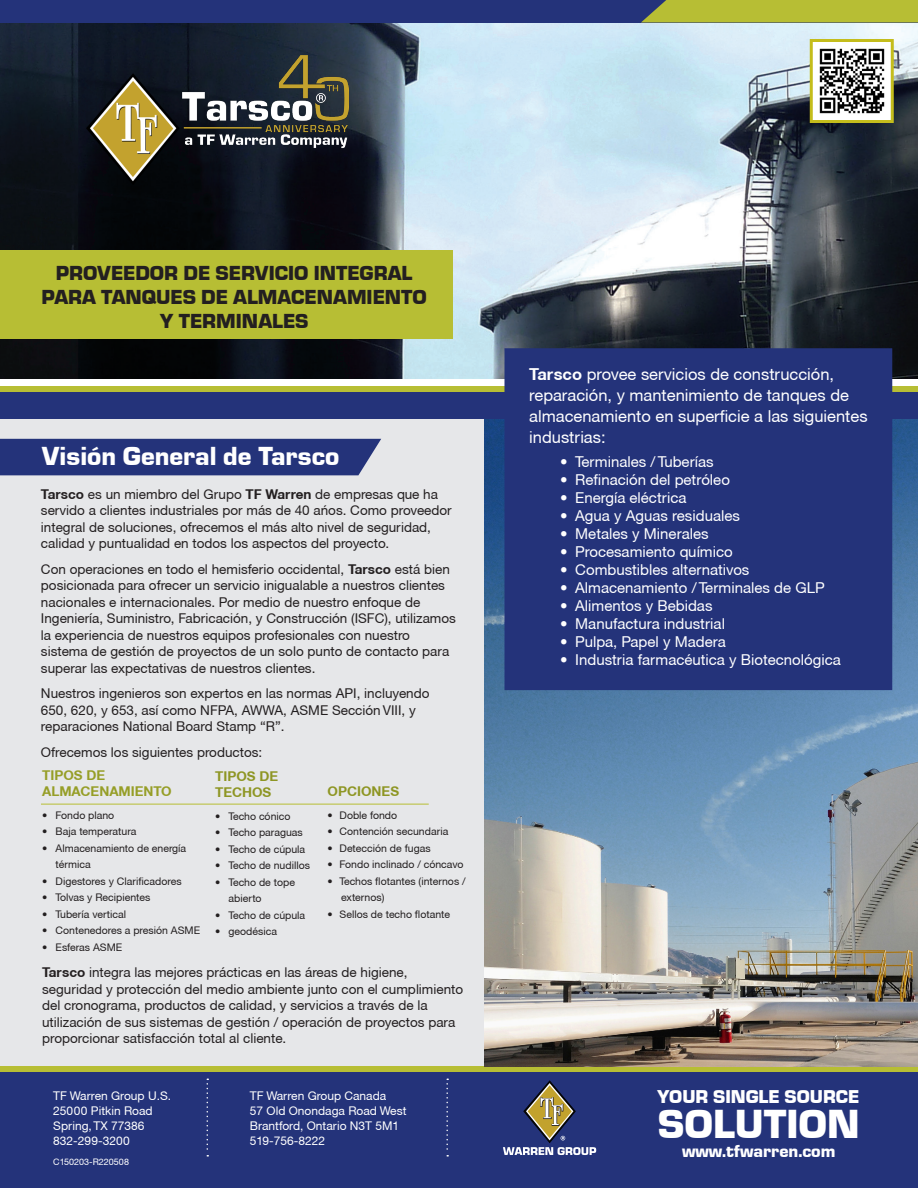
<style>
.page{position:relative;width:918px;height:1188px;background:#fff}
.page>*{position:absolute;margin:0;border:0;box-sizing:border-box;transform-origin:0 0}
.t1{font:900 42px "Eurostile Becker";color:#fff}
.t2{font:900 27px "Eurostile Becker";color:#fff}
.t3{font:900 21px "Eurostile Becker";color:#231f20}
.t4{font:900 19.2px "Eurostile Becker";color:#fff}
.t5{font:900 18px "Eurostile Becker";color:#fff}
.Content_Text{font:16.5px "Helvetica Neue CE";color:#fff}
.t6{font:15px "Helvetica Neue CE";color:#fff}
.Content_Text-2{font:13.5px/16.5px "Helvetica Neue CE";color:#231f20}
.Content_Text_Highlig{font:700 13.5px "Helvetica Neue CE";color:#969e27}
.Content_Text_Highlig-2{font:700 13.5px "Helvetica Neue CE";color:#8e9624}
.t7{font:12px/15px "Helvetica Neue CE";color:#fff}
.Content_Text-3{font:10.5px "Helvetica Neue CE";color:#231f20}
.t8{font:9px "Helvetica Neue CE";color:#fff}
.s1{font-weight:700}
</style>
<div class="page">
<div style="left:0;top:397px;width:487px;height:690px;background:#e6e7e9"></div>
<div style="left:0;top:439px;width:381px;height:36px;background:#24337a"></div>
<div style="left:0;top:1071px;width:918px;height:117px;background:#24337a"></div>
<svg style="left:207px;top:1079px;width:1px;height:78px"></svg>
<svg style="left:446px;top:1079px;width:2px;height:78px"></svg>
<svg style="left:503px;top:1081px;width:93px;height:74px"></svg>
<div style="left:0;top:1066px;width:918px;height:6px;background:#b7be34"></div>
<img style="left:485px;top:418px;width:433px;height:648px">
<hr style="left:41px;top:804px;width:388px;height:1px;background:#b7be34">
<img style="left:0;top:22px;width:918px;height:357px">
<div style="left:0;top:250px;width:453px;height:89px;background:#b7be34"></div>
<div style="left:0;top:0;width:918px;height:22px;background:#24337a"></div>
<div style="left:641px;top:0;width:277px;height:22px;background:#b7be34"></div>
<div style="left:0;top:391px;width:918px;height:27px;background:#24337a"></div>
<div style="left:0;top:386px;width:918px;height:6px;background:#b7be34"></div>
<div style="left:504px;top:348px;width:388px;height:342px;background:#24337a;border:2px solid #24337a"></div>
<img style="left:87px;top:55px;width:262px;height:130px">
<img style="left:814px;top:43px;width:76px;height:76px">
<div style="left:810px;top:39px;width:84px;height:84px;border:3px solid #c4bd1c"></div>
<p class="t3" style="left:56px;top:261px;width:358px">PROVEEDOR DE SERVICIO INTEGRAL</p>
<p class="t3" style="left:42px;top:285px;width:387px">PARA TANQUES DE ALMACENAMIENTO</p>
<p class="t3" style="left:160px;top:309px;width:150px">Y TERMINALES</p>
<p class="t2" style="left:42px;top:441px;width:299px">Visión General de Tarsco</p>
<p class="Content_Text-2" style="left:41px;top:486px;width:412px"><span class="s1">Tarsco</span> es un miembro del Grupo <span class="s1">TF Warren</span> de empresas que ha servido a clientes industriales por más de 40 años. Como proveedor integral de soluciones, ofrecemos el más alto nivel de seguridad, calidad y puntualidad en todos los aspectos del proyecto.</p>
<p class="Content_Text-2" style="left:41px;top:561px;width:416px">Con operaciones en todo el hemisferio occidental, <span class="s1">Tarsco</span> está bien posicionada para ofrecer un servicio inigualable a nuestros clientes nacionales e internacionales. Por medio de nuestro enfoque de Ingeniería, Suministro, Fabricación, y Construcción (ISFC), utilizamos la experiencia de nuestros equipos profesionales con nuestro sistema de gestión de proyectos de un solo punto de contacto para superar las expectativas de nuestros clientes.</p>
<p class="Content_Text-2" style="left:41px;top:685px;width:390px">Nuestros ingenieros son expertos en las normas API, incluyendo<br>650, 620, y 653, así como NFPA, AWWA, ASME Sección VIII, y reparaciones National Board Stamp “R”.</p>
<p class="Content_Text-2" style="left:41px;top:744px;width:223px">Ofrecemos los siguientes productos:</p>
<p class="Content_Text_Highlig" style="left:42px;top:767px;width:65px">TIPOS DE</p>
<p class="Content_Text_Highlig" style="left:42px;top:783px;width:131px">ALMACENAMIENTO</p>
<p class="Content_Text-3" style="left:42px;top:809px;width:74px">• Fondo plano</p>
<p class="Content_Text-3" style="left:42px;top:825px;width:96px">• Baja temperatura</p>
<p class="Content_Text-3" style="left:42px;top:842px;width:146px">• Almacenamiento de energía</p>
<p class="Content_Text-3" style="left:56px;top:858px;width:37px">térmica</p>
<p class="Content_Text-3" style="left:42px;top:875px;width:141px">• Digestores y Clarificadores</p>
<p class="Content_Text-3" style="left:42px;top:891px;width:110px">• Tolvas y Recipientes</p>
<p class="Content_Text-3" style="left:42px;top:908px;width:86px">• Tubería vertical</p>
<p class="Content_Text-3" style="left:42px;top:924px;width:159px">• Contenedores a presión ASME</p>
<p class="Content_Text-3" style="left:42px;top:941px;width:82px">• Esferas ASME</p>
<p class="Content_Text_Highlig-2" style="left:215px;top:768px;width:65px">TIPOS DE</p>
<p class="Content_Text_Highlig-2" style="left:215px;top:784px;width:58px">TECHOS</p>
<p class="Content_Text-3" style="left:215px;top:810px;width:77px">• Techo cónico</p>
<p class="Content_Text-3" style="left:215px;top:826px;width:89px">• Techo paraguas</p>
<p class="Content_Text-3" style="left:215px;top:843px;width:92px">• Techo de cúpula</p>
<p class="Content_Text-3" style="left:215px;top:859px;width:96px">• Techo de nudillos</p>
<p class="Content_Text-3" style="left:215px;top:876px;width:81px">• Techo de tope</p>
<p class="Content_Text-3" style="left:229px;top:892px;width:35px">abierto</p>
<p class="Content_Text-3" style="left:215px;top:909px;width:92px">• Techo de cúpula</p>
<p class="Content_Text-3" style="left:215px;top:925px;width:63px">• geodésica</p>
<p class="Content_Text_Highlig-2" style="left:328px;top:783px;width:73px">OPCIONES</p>
<p class="Content_Text-3" style="left:328px;top:809px;width:71px">• Doble fondo</p>
<p class="Content_Text-3" style="left:328px;top:825px;width:122px">• Contención secundaria</p>
<p class="Content_Text-3" style="left:328px;top:842px;width:105px">• Detección de fugas</p>
<p class="Content_Text-3" style="left:328px;top:858px;width:137px">• Fondo inclinado / cóncavo</p>
<p class="Content_Text-3" style="left:328px;top:875px;width:140px">• Techos flotantes (internos /</p>
<p class="Content_Text-3" style="left:341px;top:891px;width:45px">externos)</p>
<p class="Content_Text-3" style="left:328px;top:908px;width:124px">• Sellos de techo flotante</p>
<p class="Content_Text-2" style="left:42px;top:964px;width:423px"><span class="s1">Tarsco</span> integra las mejores prácticas en las áreas de higiene, seguridad y protección del medio ambiente junto con el cumplimiento del cronograma, productos de calidad, y servicios a través de la utilización de sus sistemas de gestión / operación de proyectos para proporcionar satisfacción total al cliente.</p>
<p class="Content_Text" style="left:529px;top:364px;width:306px"><span class="s1">Tarsco</span> provee servicios de construcción,</p>
<p class="Content_Text" style="left:529px;top:385px;width:321px">reparación, y mantenimiento de tanques de</p>
<p class="Content_Text" style="left:529px;top:406px;width:340px">almacenamiento en superficie a las siguientes</p>
<p class="Content_Text" style="left:529px;top:427px;width:78px">industrias:</p>
<p class="t6" style="left:560px;top:452px;width:155px">• Terminales / Tuberías</p>
<p class="t6" style="left:560px;top:470px;width:171px">• Refinación del petróleo</p>
<p class="t6" style="left:560px;top:488px;width:128px">• Energía eléctrica</p>
<p class="t6" style="left:560px;top:506px;width:181px">• Agua y Aguas residuales</p>
<p class="t6" style="left:560px;top:524px;width:150px">• Metales y Minerales</p>
<p class="t6" style="left:560px;top:542px;width:174px">• Procesamiento químico</p>
<p class="t6" style="left:560px;top:560px;width:191px">• Combustibles alternativos</p>
<p class="t6" style="left:560px;top:578px;width:266px">• Almacenamiento / Terminales de GLP</p>
<p class="t6" style="left:560px;top:596px;width:154px">• Alimentos y Bebidas</p>
<p class="t6" style="left:560px;top:614px;width:166px">• Manufactura industrial</p>
<p class="t6" style="left:560px;top:632px;width:167px">• Pulpa, Papel y Madera</p>
<p class="t6" style="left:560px;top:650px;width:282px">• Industria farmacéutica y Biotecnológica</p>
<p class="t7" style="left:53px;top:1089px;width:119px">TF Warren Group U.S.<br>25000 Pitkin Road<br>Spring, TX 77386<br>832-299-3200</p>
<p class="t7" style="left:250px;top:1089px;width:158px">TF Warren Group Canada<br>57 Old Onondaga Road West<br>Brantford, Ontario N3T 5M1<br>519-756-8222</p>
<h3 class="t4" style="left:657px;top:1086px;width:203px">YOUR SINGLE SOURCE</h3>
<h1 class="t1" style="left:658px;top:1101px;width:204px">SOLUTION</h1>
<h3 class="t5" style="left:682px;top:1141px;width:155px">www.tfwarren.com</h3>
<p class="t8" style="left:53px;top:1157px;width:77px">C150203-R220508</p>
</div>
